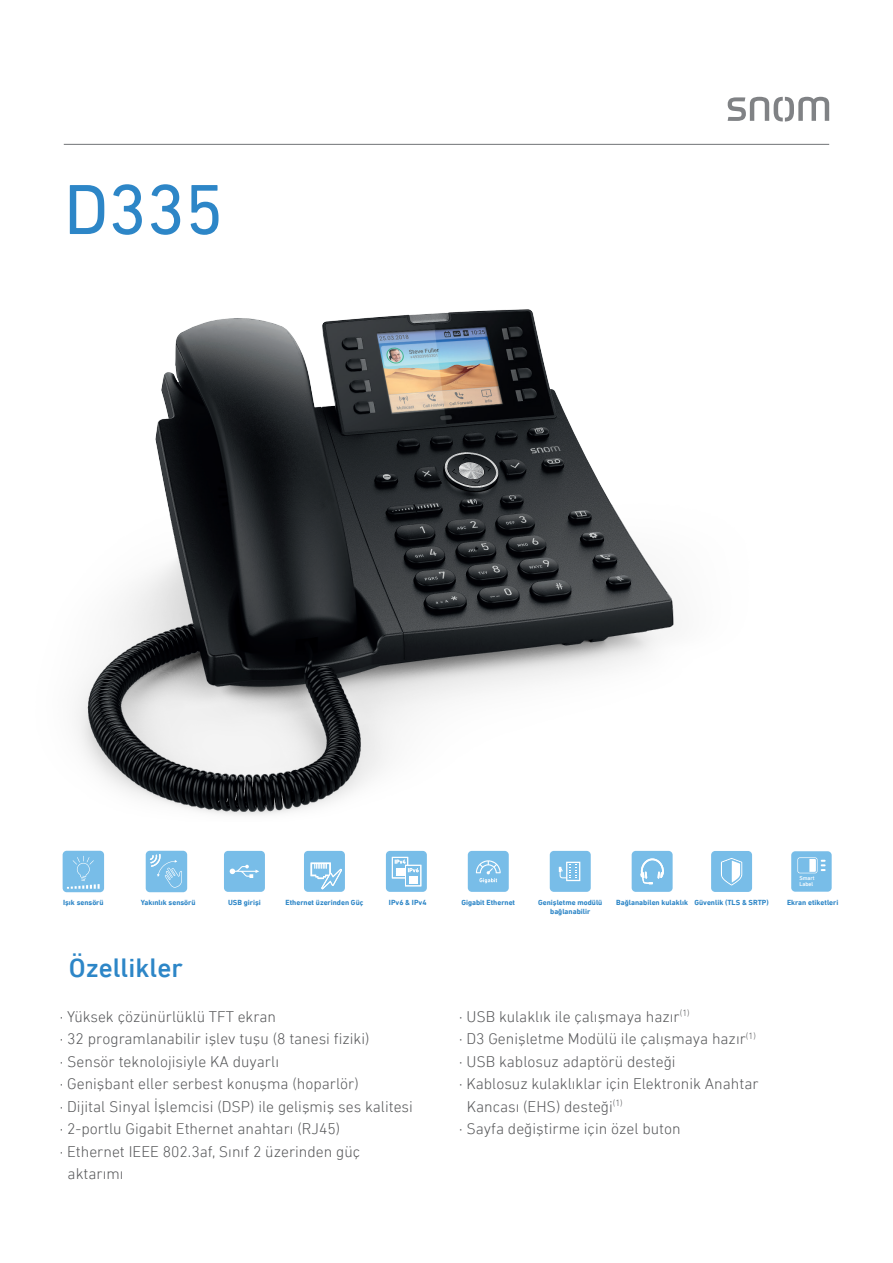
<style>
.page{position:relative;width:893px;height:1263px;background:#fff}
.page>*{position:absolute;margin:0;border:0;box-sizing:border-box;transform-origin:0 0}
.t1{font:72px "DIN Next LT Pro";color:#2d86c7}
.t2{font:500 27px "DIN Next LT Pro";color:#2d86c7}
.t3{font:300 15.75px "DIN Next LT Pro";color:#57585a}
.t4{font:700 7.5px/9px "DIN Next LT Pro";color:#2d86c7;text-align:center}
.t5{font:500 5.7px/6.9px "DIN Next LT Pro";color:#fff}
</style>
<div class="page">
<img style="left:77px;top:309px;width:597px;height:507px">
<hr style="left:64px;top:144px;width:765px;height:1px;background:#808285">
<div style="left:224px;top:851px;width:41px;height:41px;background:#78bde8;border-radius:4px"></div>
<svg style="left:230px;top:865px;width:29px;height:13px"></svg>
<svg style="left:304px;top:851px;width:41px;height:41px;background:#8cc7eb"></svg>
<svg style="left:386px;top:851px;width:41px;height:41px"></svg>
<div style="left:468px;top:851px;width:41px;height:41px;background:#78bde8;border-radius:4px"></div>
<svg style="left:476px;top:860px;width:25px;height:23px"></svg>
<div style="left:550px;top:851px;width:41px;height:41px;background:#78bde8;border-radius:4px"></div>
<svg style="left:559px;top:862px;width:21px;height:19px"></svg>
<div style="left:632px;top:851px;width:41px;height:41px;background:#78bde8;border-radius:4px"></div>
<svg style="left:640px;top:858px;width:24px;height:26px"></svg>
<div style="left:711px;top:851px;width:41px;height:41px;background:#78bde8;border-radius:4px"></div>
<svg style="left:721px;top:858px;width:21px;height:27px"></svg>
<div style="left:791px;top:851px;width:41px;height:41px;background:#78bde8;border-radius:4px"></div>
<svg style="left:797px;top:857px;width:29px;height:16px"></svg>
<div style="left:63px;top:851px;width:41px;height:41px;background:#78bde8;border-radius:4px"></div>
<svg style="left:67px;top:856px;width:33px;height:33px"></svg>
<div style="left:146px;top:851px;width:41px;height:41px;background:#78bde8;border-radius:4px"></div>
<svg style="left:150px;top:854px;width:32px;height:34px"></svg>
<svg style="left:728px;top:97px;width:101px;height:25px"></svg>
<h1 class="t1" style="left:64px;top:168px;width:161px">D335</h1>
<p class="t5" style="left:799px;top:874px;width:17px">Smart<br>Label</p>
<p class="t4" style="left:285px;top:897px;width:79px">Ethernet üzerinden Güç</p>
<p class="t4" style="left:389px;top:897px;width:39px">IPv6 &amp; IPv4</p>
<p class="t4" style="left:616px;top:897px;width:154px">Bağlanabilen kulaklık Güvenlik (TLS &amp; SRTP)</p>
<p class="t4" style="left:787px;top:897px;width:53px">Ekran etiketleri</p>
<p class="t4" style="left:63px;top:897px;width:42px">Işık sensörü</p>
<p class="t4" style="left:141px;top:897px;width:56px">Yakınlık sensörü</p>
<p class="t4" style="left:228px;top:897px;width:34px">USB girişi</p>
<p class="t4" style="left:461px;top:897px;width:55px">Gigabit Ethernet</p>
<p class="t4" style="left:538px;top:897px;width:66px">Genişletme modülü bağlanabilir</p>
<h2 class="t2" style="left:69px;top:952px;width:116px">Özellikler</h2>
<p class="t3" style="left:60px;top:1007px;width:218px">· Yüksek çözünürlüklü TFT ekran</p>
<p class="t3" style="left:60px;top:1030px;width:311px">· 32 programlanabilir işlev tuşu (8 tanesi fiziki)</p>
<p class="t3" style="left:60px;top:1052px;width:221px">· Sensör teknolojisiyle KA duyarlı</p>
<p class="t3" style="left:60px;top:1075px;width:300px">· Genişbant eller serbest konuşma (hoparlör)</p>
<p class="t3" style="left:60px;top:1097px;width:355px">· Dijital Sinyal İşlemcisi (DSP) ile gelişmiş ses kalitesi</p>
<p class="t3" style="left:60px;top:1120px;width:282px">· 2-portlu Gigabit Ethernet anahtarı (RJ45)</p>
<p class="t3" style="left:60px;top:1142px;width:302px">· Ethernet IEEE 802.3af, Sınıf 2 üzerinden güç</p>
<p class="t3" style="left:68px;top:1165px;width:58px">aktarımı</p>
<p class="t3" style="left:459px;top:1007px;width:232px">· USB kulaklık ile çalışmaya hazır<sup>(1)</sup></p>
<p class="t3" style="left:459px;top:1030px;width:298px">· D3 Genişletme Modülü ile çalışmaya hazır<sup>(1)</sup></p>
<p class="t3" style="left:459px;top:1052px;width:218px">· USB kablosuz adaptörü desteği</p>
<p class="t3" style="left:459px;top:1075px;width:301px">· Kablosuz kulaklıklar için Elektronik Anahtar</p>
<p class="t3" style="left:467px;top:1097px;width:158px">Kancası (EHS) desteği<sup>(1)</sup></p>
<p class="t3" style="left:459px;top:1120px;width:223px">· Sayfa değiştirme için özel buton</p>
</div>
